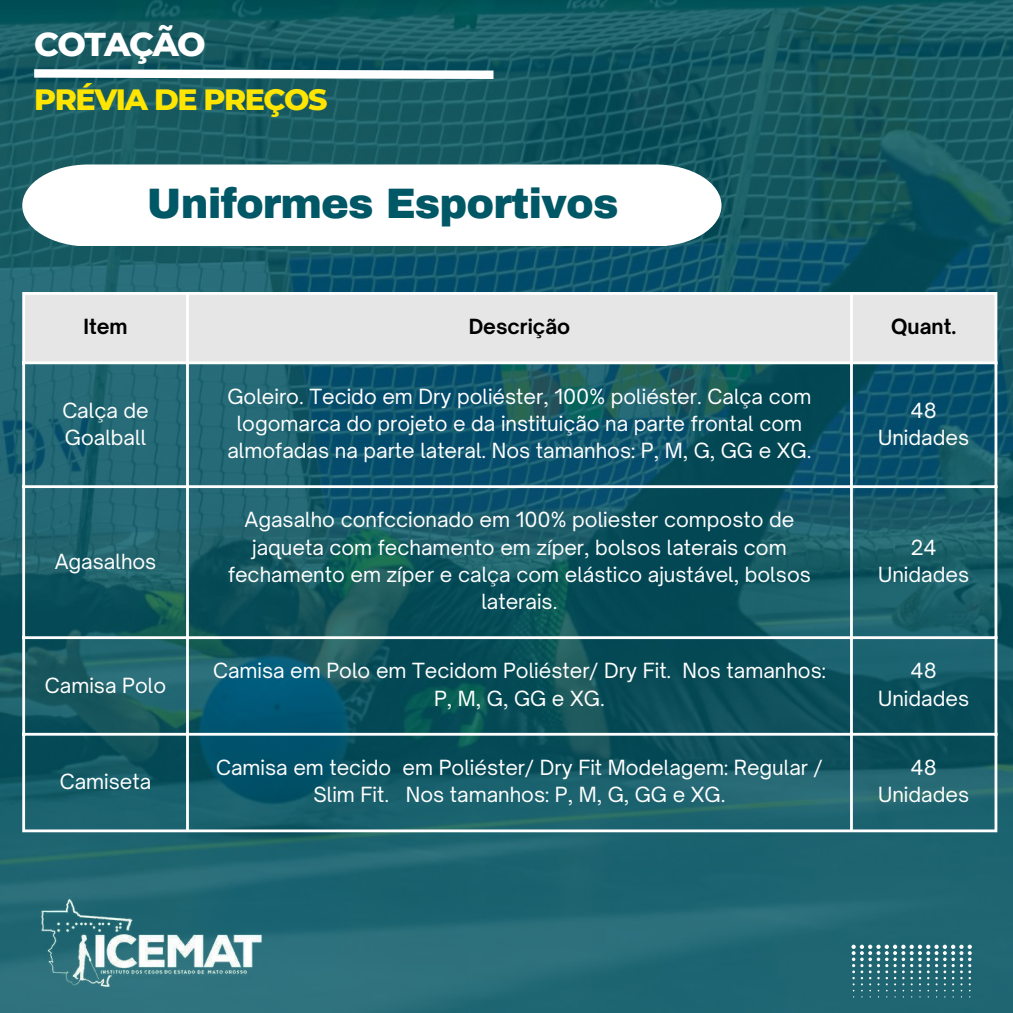
<style>
.page{position:relative;width:1013px;height:1013px;background:#fff}
.page>*{position:absolute;margin:0;border:0;box-sizing:border-box;transform-origin:0 0}
.t1{font:900 41.62px "Archivo";letter-spacing:-.02em;color:#005766}
.t2{font:800 33.75px "Montserrat";letter-spacing:-.05em;color:#fff}
.t3{font:800 30px "Montserrat";letter-spacing:-.05em;color:#ffe500}
.t4{font:20px/27.2px "Open Sauce One";color:#fff;text-align:center}
.t5{font:700 20px "Open Sauce One";color:#000}
</style>
<div class="page">
<img style="left:0;top:0;width:1012px;height:1012px">
<svg style="left:851px;top:944px;width:120px;height:53px;background:#3e7a85"></svg>
<img style="left:22px;top:894px;width:250px;height:99px">
<svg style="left:26px;top:65px;width:476px;height:18px"></svg>
<svg style="left:22px;top:164px;width:699px;height:82px"></svg>
<div style="left:25px;top:295px;width:969px;height:66px;background:#e6e6e6"></div>
<hr style="left:22px;top:295px;width:3px;height:534px;background:#fff">
<hr style="left:186px;top:295px;width:3px;height:534px;background:#fff">
<hr style="left:850px;top:295px;width:2px;height:534px;background:#fff">
<hr style="left:994px;top:295px;width:3px;height:534px;background:#fff">
<hr style="left:22px;top:292px;width:975px;height:3px;background:#fff">
<hr style="left:22px;top:361px;width:975px;height:3px;background:#fff">
<hr style="left:22px;top:485px;width:975px;height:3px;background:#fff">
<hr style="left:22px;top:636px;width:975px;height:3px;background:#fff">
<hr style="left:22px;top:733px;width:975px;height:2px;background:#fff">
<hr style="left:22px;top:829px;width:975px;height:3px;background:#fff">
<h2 class="t2" style="left:34px;top:23px;width:173px">COTAÇÃO</h2>
<h3 class="t3" style="left:34px;top:81px;width:295px">PRÉVIA DE PREÇOS</h3>
<h1 class="t1" style="left:147px;top:181px;width:473px">Uniformes Esportivos</h1>
<p class="t5" style="left:83px;top:314px;width:46px">Item</p>
<p class="t5" style="left:468px;top:314px;width:103px">Descrição</p>
<p class="t5" style="left:891px;top:314px;width:67px">Quant.</p>
<p class="t4" style="left:62px;top:396px;width:88px;text-align:left">Calça de<br>Goalball</p>
<p class="t4" style="left:55px;top:547px;width:103px">Agasalhos</p>
<p class="t4" style="left:45px;top:671px;width:123px">Camisa Polo</p>
<p class="t4" style="left:60px;top:768px;width:93px">Camiseta</p>
<p class="t4" style="left:227px;top:382px;width:585px">Goleiro. Tecido em Dry poliéster, 100% poliéster. Calça com logomarca do projeto e da instituição na parte frontal com almofadas na parte lateral. Nos tamanhos: P, M, G, GG e XG.</p>
<p class="t4" style="left:228px;top:506px;width:584px">Agasalho confccionado em 100% poliester composto de jaqueta com fechamento em zíper, bolsos laterais com fechamento em zíper e calça com elástico ajustável, bolsos laterais.</p>
<p class="t4" style="left:878px;top:396px;width:92px">48<br>Unidades</p>
<p class="t4" style="left:878px;top:533px;width:92px">24<br>Unidades</p>
<p class="t4" style="left:213px;top:657px;width:614px">Camisa em Polo em Tecidom Poliéster/ Dry Fit. Nos tamanhos:<br>P, M, G, GG e XG.</p>
<p class="t4" style="left:878px;top:657px;width:92px">48<br>Unidades</p>
<p class="t4" style="left:216px;top:753px;width:608px">Camisa em tecido em Poliéster/ Dry Fit Modelagem: Regular /<br>Slim Fit. Nos tamanhos: P, M, G, GG e XG.</p>
<p class="t4" style="left:878px;top:753px;width:92px">48<br>Unidades</p>
</div>
